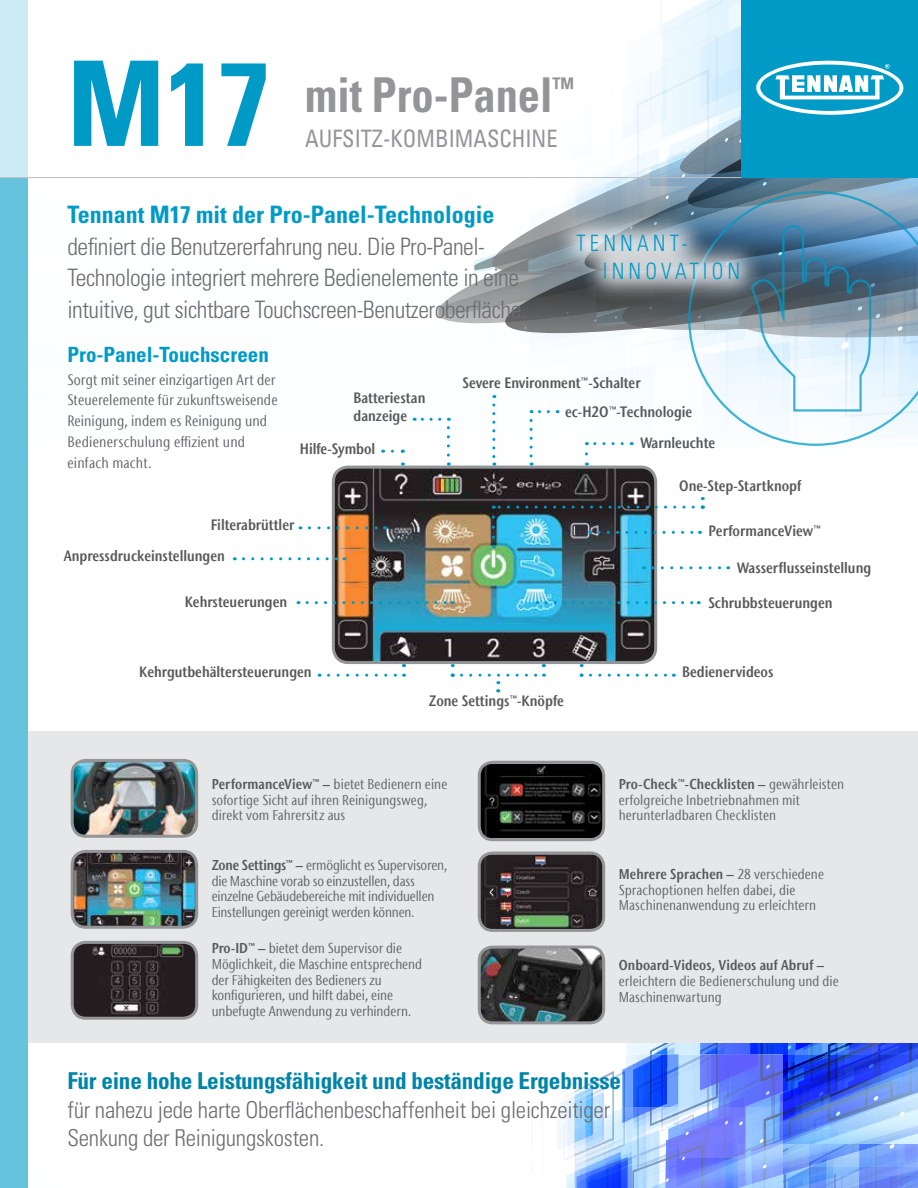
<style>
.page{position:relative;width:918px;height:1188px;background:#fff}
.page>*{position:absolute;margin:0;border:0;box-sizing:border-box;transform-origin:0 0}
.t1{font:700 condensed 118.05px "Univers LT Std";color:#009ac7}
.t2{font:700 condensed 48px "Univers LT Std";color:#939598;scale:.93 1}
.t3{font:300 condensed 24px/31.5px "Univers LT Std";letter-spacing:-.02em;color:#6d6e71}
.t4{font:700 condensed 24px "Univers LT Std";color:#009ac7}
.t5{font:condensed 24px "Univers LT Std";color:#939598;scale:.93 1}
.t6{font:300 condensed 23.25px/28.7px "Univers LT Std";letter-spacing:-.01em;color:#6d6e71}
.t7{font:700 condensed 23.25px "Univers LT Std";letter-spacing:-.01em;color:#0084a9}
.t8{font:300 condensed 22.5px/28.2px "Univers LT Std";letter-spacing:.2em;color:#009ac7;scale:.93 1}
.t9{font:700 condensed 21px "Univers LT Std";color:#009ac7}
.t10{font:600 condensed 15px/18px "Stone Sans IIITC Com";color:#58595b}
.t11{font:condensed 15px/21px "Stone Sans IIITC Com";letter-spacing:.005em;color:#636466}
.t12{font:condensed 14.25px/15.8px "Stone Sans IIITC Com";color:#636466}
.t13{font:condensed 14.25px/15.8px "Stone Sans IIITC Com";letter-spacing:-.02em;color:#636466}
.t14{font:600 condensed 14.25px "Stone Sans IIITC Com";letter-spacing:.01em;color:#58595b}
.s1{font-weight:600;color:#58595b}
</style>
<div class="page">
<img style="left:487px;top:1042px;width:431px;height:146px">
<div style="left:18px;top:731px;width:900px;height:311px;background:#e6e7e8"></div>
<div style="left:0;top:177px;width:27px;height:1011px;background:#66c3de"></div>
<div style="left:0;top:0;width:27px;height:177px;background:#ccebf4"></div>
<hr style="left:0;top:177px;width:918px;height:1px;background:#bcbec0">
<img style="left:480px;top:765px;width:123px;height:72px">
<div style="left:478px;top:761px;width:127px;height:80px;border:3px solid #939598;border-radius:14px"></div>
<img style="left:73px;top:852px;width:123px;height:73px">
<div style="left:71px;top:850px;width:127px;height:79px;border:3px solid #939598;border-radius:14px"></div>
<img style="left:73px;top:761px;width:123px;height:73px">
<div style="left:71px;top:759px;width:127px;height:79px;border:3px solid #939598;border-radius:14px"></div>
<img style="left:479px;top:947px;width:125px;height:76px">
<div style="left:478px;top:946px;width:127px;height:78px;border:3px solid #939598;border-radius:14px"></div>
<img style="left:73px;top:943px;width:123px;height:73px">
<div style="left:71px;top:941px;width:127px;height:79px;border:3px solid #939598;border-radius:14px"></div>
<img style="left:479px;top:854px;width:124px;height:74px">
<div style="left:478px;top:852px;width:127px;height:80px;border:3px solid #939598;border-radius:14px"></div>
<img style="left:333px;top:468px;width:322px;height:194px">
<div style="left:332px;top:466px;width:325px;height:198px;border:3px solid #939598;border-radius:15px"></div>
<svg style="left:580px;top:664px;width:3px;height:13px"></svg>
<svg style="left:590px;top:674px;width:84px;height:3px"></svg>
<svg style="left:243px;top:557px;width:102px;height:3px"></svg>
<svg style="left:309px;top:526px;width:76px;height:3px"></svg>
<svg style="left:307px;top:601px;width:146px;height:3px"></svg>
<svg style="left:599px;top:531px;width:101px;height:3px"></svg>
<svg style="left:653px;top:566px;width:76px;height:3px"></svg>
<svg style="left:546px;top:601px;width:153px;height:3px"></svg>
<svg style="left:401px;top:450px;width:3px;height:16px"></svg>
<svg style="left:383px;top:450px;width:10px;height:3px"></svg>
<svg style="left:493px;top:506px;width:200px;height:3px"></svg>
<svg style="left:492px;top:517px;width:3px;height:31px"></svg>
<svg style="left:701px;top:497px;width:3px;height:12px"></svg>
<svg style="left:328px;top:664px;width:77px;height:13px"></svg>
<svg style="left:451px;top:664px;width:3px;height:13px"></svg>
<svg style="left:461px;top:664px;width:84px;height:28px"></svg>
<svg style="left:414px;top:0;width:504px;height:466px"></svg>
<h1 class="t1" style="left:67px;top:32px;width:205px">M17</h1>
<h2 class="t2" style="left:305px;top:66px;width:291px">mit Pro-Panel<sup>™</sup></h2>
<h3 class="t5" style="left:305px;top:123px;width:273px">AUFSITZ-KOMBIMASCHINE</h3>
<h3 class="t4" style="left:67px;top:200px;width:429px">Tennant M17 mit der Pro-Panel-Technologie</h3>
<h3 class="t3" style="left:67px;top:231px;width:460px">definiert die Benutzererfahrung neu. Die Pro-Panel-<br>Technologie integriert mehrere Bedienelemente in eine intuitive, gut sichtbare Touchscreen-Benutzeroberfläche.</h3>
<h3 class="t9" style="left:67px;top:342px;width:203px">Pro-Panel-Touchscreen</h3>
<h3 class="t8" style="left:603px;top:229px;width:149px;text-indent:-26px">TENNANT-<br>INNOVATION</h3>
<p class="t11" style="left:67px;top:370px;width:212px;line-height:19.5px">Sorgt mit seiner einzigartigen Art der<br>Steuerelemente für zukunftsweisende</p>
<p class="t11" style="left:67px;top:410px;width:201px">Reinigung, indem es Reinigung und<br>Bedienerschulung effizient und einfach macht.</p>
<p class="t10" style="left:354px;top:389px;width:73px">Batteriestan danzeige</p>
<p class="t10" style="left:300px;top:440px;width:77px">Hilfe-Symbol</p>
<p class="t10" style="left:211px;top:515px;width:85px">Filterabrüttler</p>
<p class="t10" style="left:64px;top:547px;width:163px">Anpressdruckeinstellungen</p>
<p class="t10" style="left:565px;top:368px;width:129px;line-height:28.5px;text-indent:-102px">Severe Environment™-Schalter ec-H2O™-Technologie</p>
<p class="t10" style="left:640px;top:434px;width:76px">Warnleuchte</p>
<p class="t10" style="left:679px;top:477px;width:124px">One-Step-Startknopf</p>
<p class="t10" style="left:709px;top:521px;width:114px">PerformanceView™</p>
<p class="t10" style="left:737px;top:559px;width:135px">Wasserflusseinstellung</p>
<p class="t10" style="left:185px;top:593px;width:104px">Kehrsteuerungen</p>
<p class="t10" style="left:708px;top:593px;width:126px">Schrubbsteuerungen</p>
<p class="t10" style="left:139px;top:663px;width:174px">Kehrgutbehältersteuerungen</p>
<p class="t10" style="left:682px;top:663px;width:93px">Bedienervideos</p>
<p class="t10" style="left:429px;top:691px;width:137px">Zone Settings™-Knöpfe</p>
<p class="t12" style="left:212px;top:776px;width:237px"><span class="s1">PerformanceView™ –</span> bietet Bedienern eine sofortige Sicht auf ihren Reinigungsweg, direkt vom Fahrersitz aus</p>
<p class="t13" style="left:212px;top:857px;width:237px"><span class="s1">Zone Settings™ –</span> ermöglicht es Supervisoren, die Maschine vorab so einzustellen, dass einzelne Gebäudebereiche mit individuellen Einstellungen gereinigt werden können.</p>
<p class="t12" style="left:212px;top:940px;width:212px"><span class="s1">Pro-ID™ –</span> bietet dem Supervisor die Möglichkeit, die Maschine entsprechend der Fähigkeiten des Bedieners zu konfigurieren, und hilft dabei, eine unbefugte Anwendung zu verhindern.</p>
<p class="t12" style="left:619px;top:776px;width:227px"><span class="s1">Pro-Check™-Checklisten –</span> gewährleisten erfolgreiche Inbetriebnahmen mit herunterladbaren Checklisten</p>
<p class="t12" style="left:619px;top:866px;width:207px"><span class="s1">Mehrere Sprachen –</span> 28 verschiedene<br>Sprachoptionen helfen dabei, die<br>Maschinenanwendung zu erleichtern</p>
<p class="t14" style="left:619px;top:957px;width:207px">Onboard-Videos, Videos auf Abruf –</p>
<p class="t12" style="left:619px;top:973px;width:222px">erleichtern die Bedienerschulung und die<br>Maschinenwartung</p>
<h3 class="t7" style="left:67px;top:1067px;width:555px">Für eine hohe Leistungsfähigkeit und beständige Ergebnisse</h3>
<h3 class="t6" style="left:67px;top:1095px;width:544px">für nahezu jede harte Oberflächenbeschaffenheit bei gleichzeitiger<br>Senkung der Reinigungskosten.</h3>
</div>
